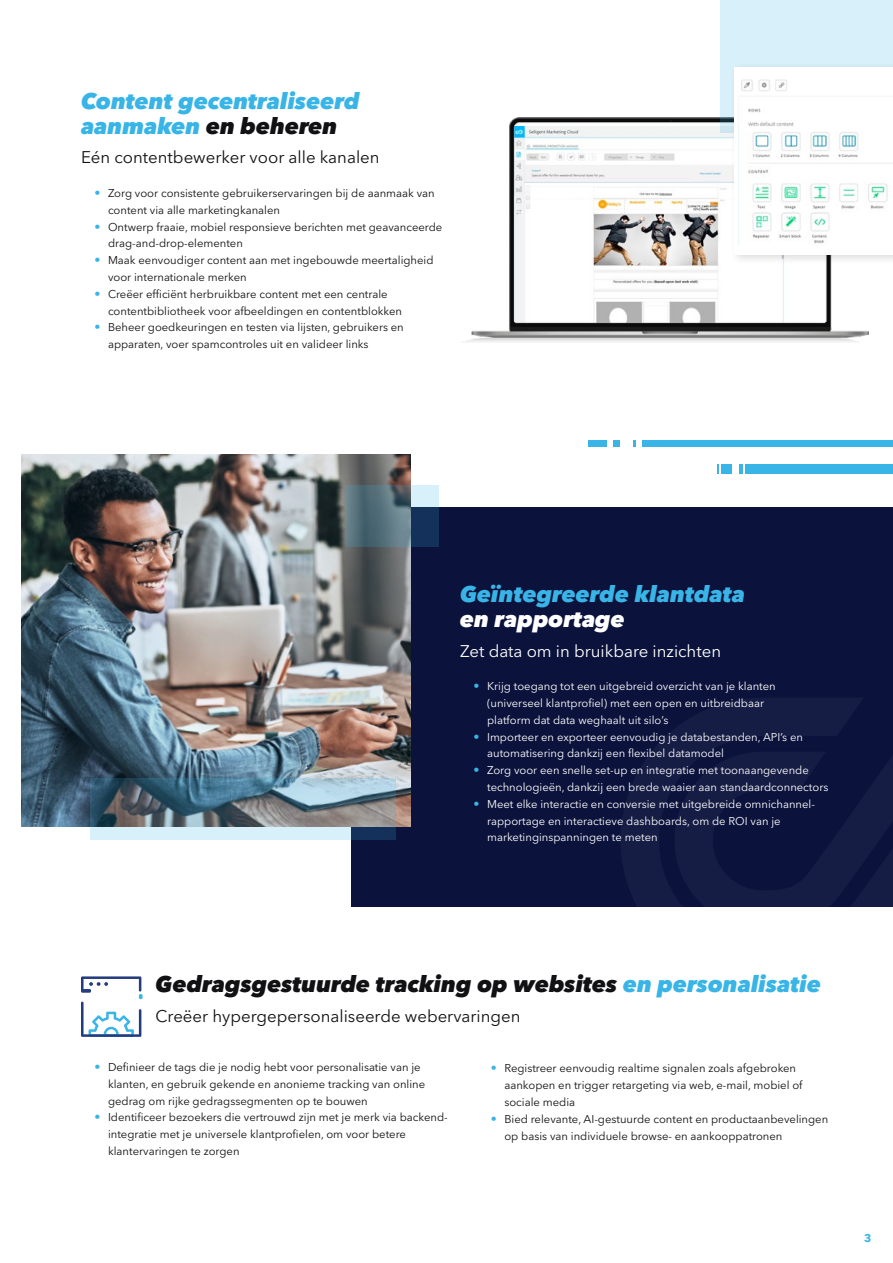
<style>
.page{position:relative;width:893px;height:1263px;background:#fff}
.page>*{position:absolute;margin:0;border:0;box-sizing:border-box;transform-origin:0 0}
.t1{font:italic 800 22.5px/25.2px "Avenir Next LT Pro";color:#39b4e7}
.t2{font:italic 800 22.5px "Avenir Next LT Pro";color:#111013}
.t3{font:16.8px "Avenir Next LT Pro";color:#111013}
.t4{font:16.8px "Avenir Next LT Pro";color:#fff}
.t5{font:11.25px/16.8px "Avenir Next LT Pro";color:#111013}
.t6{font:11.25px/16.8px "Avenir Next LT Pro";color:#fff}
.t7{font:700 11.25px "Avenir Next LT Pro";color:#39b4e7}
.s1{color:#111013}
.s2{font-size:12px;color:#39b4e7}
.s3{color:#fff}
.s4{color:#39b4e7}
</style>
<div class="page">
<img style="left:463px;top:118px;width:405px;height:224px">
<div style="left:745px;top:464px;width:148px;height:10px;background:#39b4e7"></div>
<hr style="left:739px;top:464px;width:4px;height:10px;background:#39b4e7">
<div style="left:721px;top:464px;width:10px;height:10px;background:#39b4e7"></div>
<div style="left:642px;top:440px;width:251px;height:7px;background:#39b4e7"></div>
<div style="left:613px;top:440px;width:7px;height:7px;background:#39b4e7"></div>
<svg style="left:633px;top:440px;width:2px;height:7px"></svg>
<div style="left:588px;top:440px;width:19px;height:7px;background:#39b4e7"></div>
<div style="left:351px;top:507px;width:542px;height:400px;background:#0b123b"></div>
<svg style="left:81px;top:976px;width:62px;height:61px"></svg>
<div style="left:720px;top:0;width:173px;height:133px;background:#d8f0fa"></div>
<div style="left:730px;top:62px;width:163px;height:203px;background:#231f20;opacity:.16"></div>
<div style="left:735px;top:67px;width:158px;height:188px;background:#fff"></div>
<img style="left:741px;top:79px;width:152px;height:164px">
<img style="left:21px;top:454px;width:389px;height:372px">
<svg style="left:91px;top:778px;width:305px;height:62px;background:#788f9b"></svg>
<svg style="left:346px;top:485px;width:93px;height:62px;background:#587283"></svg>
<svg style="left:621px;top:730px;width:53px;height:177px;fill:#161d44"></svg>
<svg style="left:674px;top:698px;width:219px;height:209px;fill:#161d44"></svg>
<p class="t1" style="left:81px;top:88px;width:280px">Content gecentraliseerd aanmaken <span class="s1">en beheren</span></p>
<p class="t3" style="left:81px;top:148px;width:300px">Eén contentbewerker voor alle kanalen</p>
<p class="t5" style="left:108px;top:185px;width:328px;text-indent:-14px"><span class="s2">•</span> Zorg voor consistente gebruikerservaringen bij de aanmaak van content via alle marketingkanalen</p>
<p class="t5" style="left:108px;top:218px;width:336px;text-indent:-14px"><span class="s2">•</span> Ontwerp fraaie, mobiel responsieve berichten met geavanceerde drag-and-drop-elementen</p>
<p class="t5" style="left:108px;top:252px;width:327px;text-indent:-14px"><span class="s2">•</span> Maak eenvoudiger content aan met ingebouwde meertaligheid voor internationale merken</p>
<p class="t5" style="left:108px;top:285px;width:296px;text-indent:-14px"><span class="s2">•</span> Creëer efficiënt herbruikbare content met een centrale contentbibliotheek voor afbeeldingen en contentblokken</p>
<p class="t5" style="left:108px;top:319px;width:297px;text-indent:-14px"><span class="s2">•</span> Beheer goedkeuringen en testen via lijsten, gebruikers en apparaten, voer spamcontroles uit en valideer links</p>
<p class="t1" style="left:460px;top:581px;width:286px">Geïntegreerde klantdata <span class="s3">en rapportage</span></p>
<p class="t4" style="left:460px;top:641px;width:262px">Zet data om in bruikbare inzichten</p>
<p class="t6" style="left:487px;top:678px;width:290px;text-indent:-14px"><span class="s2">•</span> Krijg toegang tot een uitgebreid overzicht van je klanten (universeel klantprofiel) met een open en uitbreidbaar platform dat data weghaalt uit silo’s</p>
<p class="t6" style="left:487px;top:728px;width:317px;text-indent:-14px"><span class="s2">•</span> Importeer en exporteer eenvoudig je databestanden, API’s en automatisering dankzij een flexibel datamodel</p>
<p class="t6" style="left:487px;top:762px;width:343px;text-indent:-14px"><span class="s2">•</span> Zorg voor een snelle set-up en integratie met toonaangevende technologieën, dankzij een brede waaier aan standaardconnectors</p>
<p class="t6" style="left:487px;top:795px;width:329px;text-indent:-14px"><span class="s2">•</span> Meet elke interactie en conversie met uitgebreide omnichannel&shy;rapportage en interactieve dashboards, om de ROI van je marketinginspanningen te meten</p>
<p class="t2" style="left:156px;top:971px;width:667px">Gedragsgestuurde tracking op websites <span class="s4">en personalisatie</span></p>
<p class="t3" style="left:156px;top:1006px;width:366px">Creëer hypergepersonaliseerde webervaringen</p>
<p class="t5" style="left:108px;top:1058px;width:319px;text-indent:-14px"><span class="s2">•</span> Definieer de tags die je nodig hebt voor personalisatie van je klanten, en gebruik gekende en anonieme tracking van online gedrag om rijke gedragssegmenten op te bouwen</p>
<p class="t5" style="left:108px;top:1109px;width:341px;text-indent:-14px"><span class="s2">•</span> Identificeer bezoekers die vertrouwd zijn met je merk via backend&shy;integratie met je universele klantprofielen, om voor betere klantervaringen te zorgen</p>
<p class="t5" style="left:504px;top:1060px;width:300px;text-indent:-14px"><span class="s2">•</span> Registreer eenvoudig realtime signalen zoals afgebroken aankopen en trigger retargeting via web, e-mail, mobiel of sociale media</p>
<p class="t5" style="left:504px;top:1110px;width:325px;text-indent:-14px"><span class="s2">•</span> Bied relevante, AI-gestuurde content en productaanbevelingen op basis van individuele browse- en aankooppatronen</p>
<p class="t7" style="left:864px;top:1231px;width:9px">3</p>
</div>
